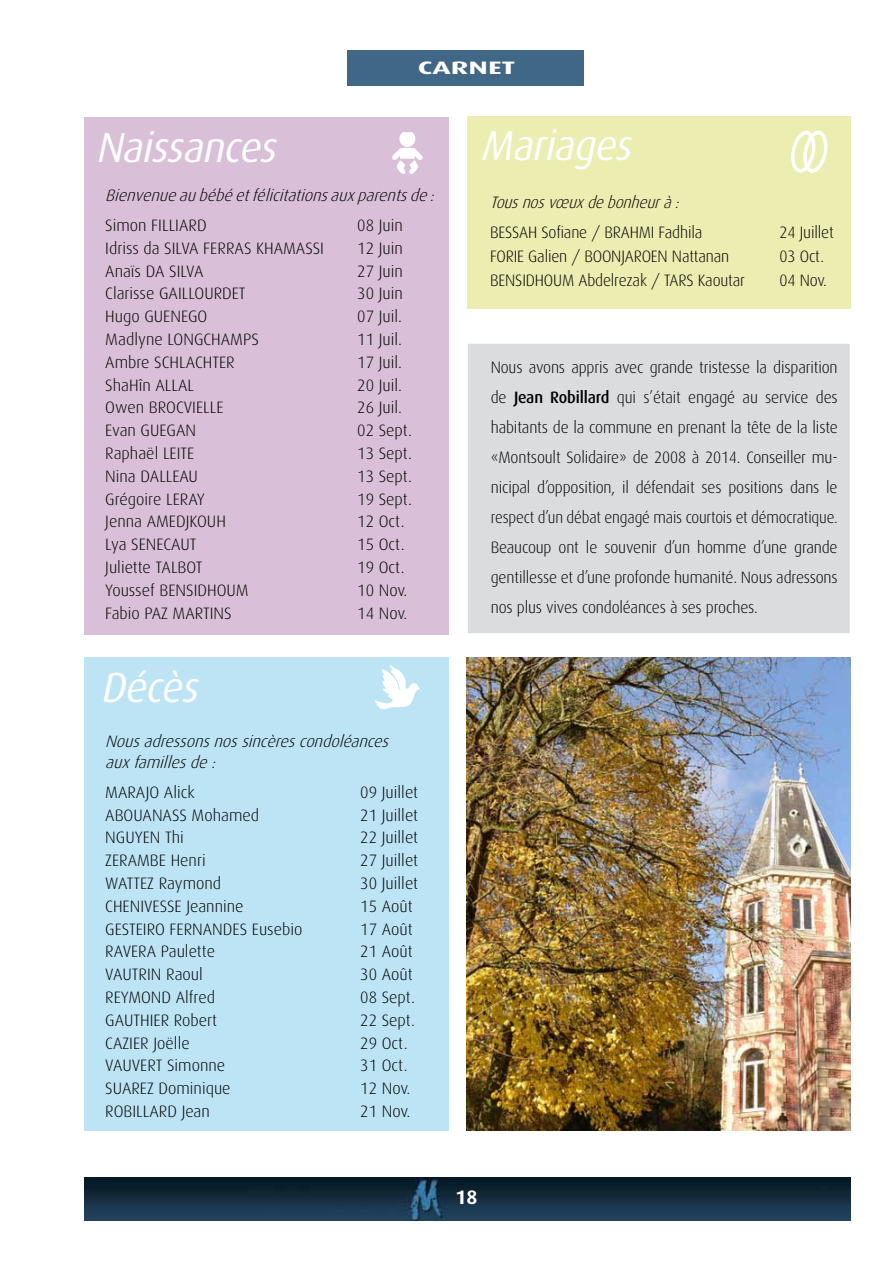
<style>
.page{position:relative;width:893px;height:1263px;background:#fff}
.page>*{position:absolute;margin:0;border:0;box-sizing:border-box;transform-origin:0 0}
.t1{font:italic 42px "Dax";color:#fff;scale:.96 1}
.t2{font:700 19.5px "Dax";color:#fff}
.t3{font:700 18px "Dax";color:#fff;scale:1.66 1}
.t4{font:300 16.5px "Dax";color:#000}
.t5{font:300 16.5px/30px "Dax";color:#000;text-align:justify;scale:.96 1}
.t6{font:italic 300 16.5px/21px "Dax";color:#000}
.t7{font:italic 300 16.5px "Dax";color:#000;scale:.96 1}
.s1{font-weight:500}
</style>
<div class="page">
<img style="left:85px;top:1178px;width:765px;height:42px">
<div style="left:348px;top:50px;width:236px;height:35px;background:#416787"></div>
<div style="left:84px;top:117px;width:365px;height:517px;background:#d9bfd8"></div>
<img style="left:392px;top:132px;width:31px;height:42px">
<div style="left:467px;top:117px;width:383px;height:192px;background:#ebedb1"></div>
<img style="left:791px;top:131px;width:37px;height:42px">
<div style="left:84px;top:657px;width:364px;height:473px;background:#bde4f5"></div>
<div style="left:466px;top:342px;width:385px;height:293px;background:#dbdcdd;border:2px solid #fff"></div>
<img style="left:375px;top:665px;width:45px;height:44px">
<img style="left:467px;top:657px;width:383px;height:473px">
<h1 class="t1" style="left:96px;top:124px;width:199px">Naissances</h1>
<p class="t3" style="left:418px;top:58px;width:60px">CARNET</p>
<h1 class="t1" style="left:480px;top:123px;width:169px">Mariages</h1>
<p class="t6" style="left:105px;top:185px;width:335px">Bienvenueaubébéetfélicitationsauxparentsde:</p>
<p class="t4" style="left:105px;top:216px;width:103px">Simon FILLIARD</p>
<p class="t4" style="left:357px;top:216px;width:47px">08 Juin</p>
<p class="t4" style="left:105px;top:239px;width:220px">Idriss da SILVA FERRAS KHAMASSI</p>
<p class="t4" style="left:357px;top:239px;width:47px">12 Juin</p>
<p class="t4" style="left:105px;top:262px;width:100px">Anaïs DA SILVA</p>
<p class="t4" style="left:357px;top:262px;width:47px">27 Juin</p>
<p class="t4" style="left:105px;top:285px;width:142px">Clarisse GAILLOU RDET</p>
<p class="t4" style="left:357px;top:285px;width:47px">30 Juin</p>
<p class="t4" style="left:105px;top:307px;width:104px">Hugo GUENEGO</p>
<p class="t4" style="left:357px;top:307px;width:46px">07 Juil.</p>
<p class="t4" style="left:105px;top:330px;width:155px">Madlyne LONGCHAMPS</p>
<p class="t4" style="left:357px;top:330px;width:46px">11 Juil.</p>
<p class="t4" style="left:105px;top:353px;width:131px">Ambre SCHLACHTER</p>
<p class="t4" style="left:357px;top:353px;width:46px">17 Juil.</p>
<p class="t4" style="left:105px;top:376px;width:90px">ShaHîn ALLAL</p>
<p class="t4" style="left:357px;top:376px;width:46px">20 Juil.</p>
<p class="t4" style="left:105px;top:399px;width:120px">Owen BROCVIELLE</p>
<p class="t4" style="left:357px;top:399px;width:46px">26 Juil.</p>
<p class="t4" style="left:105px;top:421px;width:92px">Evan GU EGAN</p>
<p class="t4" style="left:357px;top:421px;width:56px">02 Sept.</p>
<p class="t4" style="left:105px;top:444px;width:91px">Raphaël LEITE</p>
<p class="t4" style="left:357px;top:444px;width:56px">13 Sept.</p>
<p class="t4" style="left:105px;top:467px;width:92px">Nina DALLEAU</p>
<p class="t4" style="left:357px;top:467px;width:56px">13 Sept.</p>
<p class="t4" style="left:105px;top:490px;width:101px">Grégoire LERAY</p>
<p class="t4" style="left:357px;top:490px;width:56px">19 Sept.</p>
<p class="t4" style="left:105px;top:513px;width:122px">Jenna AMEDJKOUH</p>
<p class="t4" style="left:357px;top:513px;width:49px">12 Oct.</p>
<p class="t4" style="left:105px;top:535px;width:93px">Lya SENECAUT</p>
<p class="t4" style="left:357px;top:535px;width:49px">15 Oct.</p>
<p class="t4" style="left:105px;top:558px;width:99px">Juliette TALBOT</p>
<p class="t4" style="left:357px;top:558px;width:49px">19 Oct.</p>
<p class="t4" style="left:105px;top:581px;width:145px">Youssef BENSIDHOUM</p>
<p class="t4" style="left:357px;top:581px;width:52px">10 Nov.</p>
<p class="t4" style="left:105px;top:604px;width:128px">Fabio PAZ MARTINS</p>
<p class="t4" style="left:357px;top:604px;width:52px">14 Nov.</p>
<h1 class="t1" style="left:101px;top:664px;width:112px">Décès</h1>
<p class="t6" style="left:105px;top:731px;width:289px">Nousadressonsnossincèrescondoléances auxfamillesde:</p>
<p class="t4" style="left:105px;top:783px;width:91px">MARAJO Alick</p>
<p class="t4" style="left:360px;top:783px;width:59px">09 Juillet</p>
<p class="t4" style="left:105px;top:806px;width:155px">ABOUANASS Mohamed</p>
<p class="t4" style="left:360px;top:806px;width:59px">21 Juillet</p>
<p class="t4" style="left:105px;top:828px;width:80px">NGUYEN Thi</p>
<p class="t4" style="left:360px;top:828px;width:59px">22 Juillet</p>
<p class="t4" style="left:105px;top:851px;width:102px">ZERAMBE Henri</p>
<p class="t4" style="left:360px;top:851px;width:59px">27 Juillet</p>
<p class="t4" style="left:105px;top:874px;width:118px">WATTEZ Raymond</p>
<p class="t4" style="left:360px;top:874px;width:59px">30 Juillet</p>
<p class="t4" style="left:105px;top:897px;width:140px">CHENIVESSE Jeannine</p>
<p class="t4" style="left:360px;top:897px;width:54px">15 Août</p>
<p class="t4" style="left:105px;top:920px;width:199px">GESTEIRO FERNANDES Eusebio</p>
<p class="t4" style="left:360px;top:920px;width:54px">17 Août</p>
<p class="t4" style="left:105px;top:942px;width:111px">RAVERA Paulette</p>
<p class="t4" style="left:360px;top:942px;width:54px">21 Août</p>
<p class="t4" style="left:105px;top:965px;width:99px">VAUTRIN Raoul</p>
<p class="t4" style="left:360px;top:965px;width:54px">30 Août</p>
<p class="t4" style="left:105px;top:988px;width:111px">REYMOND Alfred</p>
<p class="t4" style="left:360px;top:988px;width:56px">08 Sept.</p>
<p class="t4" style="left:105px;top:1011px;width:113px">GAUTHIER Robert</p>
<p class="t4" style="left:360px;top:1011px;width:56px">22 Sept.</p>
<p class="t4" style="left:105px;top:1034px;width:86px">CAZIER Joëlle</p>
<p class="t4" style="left:360px;top:1034px;width:49px">29 Oct.</p>
<p class="t4" style="left:105px;top:1057px;width:122px">VAUVERT Simonne</p>
<p class="t4" style="left:360px;top:1057px;width:49px">31 Oct.</p>
<p class="t4" style="left:105px;top:1079px;width:127px">SUAREZ Dominique</p>
<p class="t4" style="left:360px;top:1079px;width:52px">12 Nov.</p>
<p class="t4" style="left:105px;top:1102px;width:106px">ROBILLARD Jean</p>
<p class="t4" style="left:360px;top:1102px;width:52px">21 Nov.</p>
<p class="t7" style="left:490px;top:193px;width:203px">Tous nos vœux de bonheur à :</p>
<p class="t5" style="left:490px;top:217px;width:223px">BESSAH Sofiane / BRAHMI Fadhila</p>
<p class="t5" style="left:780px;top:217px;width:58px">24 Juillet</p>
<p class="t5" style="left:490px;top:241px;width:251px">FORIE Galien / BOONJAROEN Nattanan</p>
<p class="t5" style="left:780px;top:241px;width:48px">03 Oct.</p>
<p class="t5" style="left:490px;top:265px;width:267px">BENSIDHOUM Abdelrezak / TARS Kaoutar</p>
<p class="t5" style="left:780px;top:265px;width:51px">04 Nov.</p>
<p class="t5" style="left:491px;top:352px;width:363px">Nous avons appris avec grande tristesse la disparition de <span class="s1">Jean Robillard</span> qui s’était engagé au service des habitants de la commune en prenant la tête de la liste «Montsoult Solidaire» de 2008 à 2014. Conseiller mu&shy;nicipal d’opposition, il défendait ses positions dans le respect d’un débat engagé mais courtois et démocratique.<br>Beaucoup ont le souvenir d’un homme d’une grande gentillesse et d’une profonde humanité. Nous adressons nos plus vives condoléances à ses proches.</p>
<p class="t2" style="left:455px;top:1186px;width:23px">18</p>
</div>
